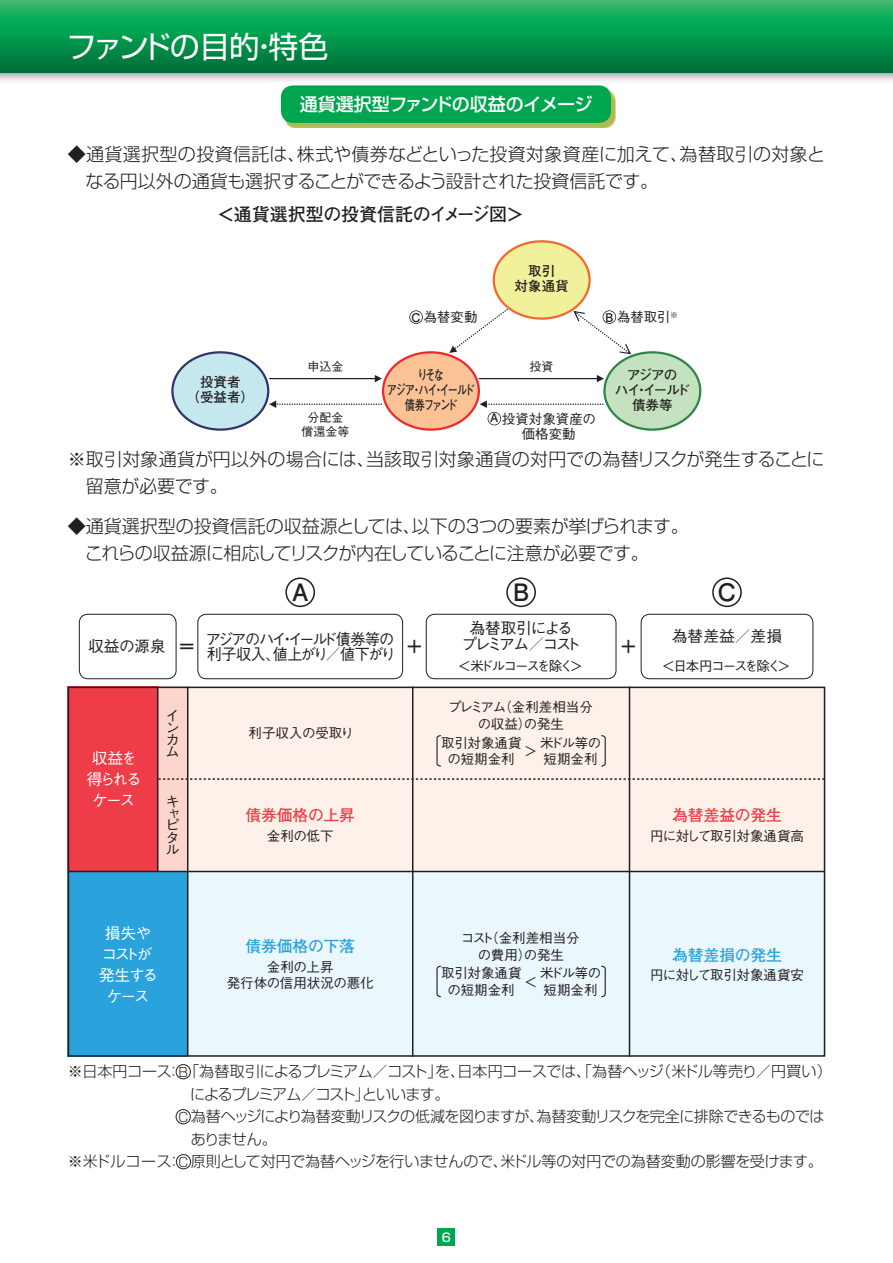
<style>
.page{position:relative;width:893px;height:1263px;background:#fff}
.page>*{position:absolute;margin:0;border:0;box-sizing:border-box;transform-origin:0 0}
.t1{font:30px "Shin Go Pr 5";letter-spacing:-.045em;color:#fff}
.t2{font:700 24px "Futo Go B101 Pr 5";color:#231f20}
.t3{font:300 18px/27px "Shin Go Pr 5";color:#231f20}
.t4{font:300 18px/27px "Shin Go Pr 5";letter-spacing:-.02em;color:#231f20}
.t5{font:700 18px "Futo Go B101 Pr 5";letter-spacing:-.02em;color:#231f20}
.t6{font:500 18px "Shin Go Pr 5";letter-spacing:-.03em;color:#fff}
.t7{font:500 15.75px/15.8px "Gothic BBB Pr 5";letter-spacing:-.1em;color:#231f20;scale:.96 1}
.t8{font:500 15.75px/21px "Gothic BBB Pr 5";letter-spacing:-.145em;color:#fff;text-align:center}
.t9{font:500 15.75px/15.8px "Gothic BBB Pr 5";letter-spacing:-.15em;color:#231f20;text-align:center}
.t10{font:700 15.75px "Futo Go B101 Pr 5";color:#ee3d49}
.t11{font:700 15.75px "Futo Go B101 Pr 5";color:#2aa2db}
.t12{font:500 15.75px "Gothic BBB Pr 5";letter-spacing:-.075em;color:#231f20}
.t13{font:300 15px "Shin Go Pr 5";letter-spacing:-.03em;color:#231f20}
.t14{font:300 15px "Shin Go Pr 5";letter-spacing:-.075em;color:#231f20}
.t15{font:500 14.25px/12.3px "Gothic BBB Pr 5";color:#231f20;text-align:justify}
.t16{font:500 13.5px/16.5px "Gothic BBB Pr 5";color:#231f20;text-align:center}
.t17{font:500 13.5px/16.5px "Gothic BBB Pr 5";letter-spacing:-.03em;color:#231f20}
.t18{font:700 13.5px/15px "Futo Go B101 Pr 5";letter-spacing:-.095em;color:#231f20;text-align:center}
.t19{font:700 13.5px/15px "Futo Go B101 Pr 5";letter-spacing:-.15em;color:#231f20;text-align:center;scale:.75 1}
.t20{font:500 13.5px "Gothic BBB Pr 5";letter-spacing:-.15em;color:#231f20}
.t21{font:500 13.5px "Gothic BBB Pr 5";letter-spacing:-.135em;color:#231f20}
.t22{font:500 12px/13.5px "Gothic BBB Pr 5";color:#231f20;text-align:center}
.t23{font:500 12px "Shin Go Pr 5";color:#fff}
.t24{font:700 12px "Futo Go B101 Pr 5";color:#231f20}
.s1{font-family:"Futo Go B101 Pr 5";font-weight:700;font-size:12px}
.s2{font-size:12.75px}
</style>
<div class="page">
<div style="left:438px;top:1229px;width:17px;height:17px;background:#00a54f"></div>
<div style="left:0;top:0;width:893px;height:84px;background:#231f20;opacity:.5"></div>
<svg style="left:0;top:0;width:893px;height:72px;background:#09984f"></svg>
<div style="left:285px;top:90px;width:330px;height:37px;background:#b1ba4c"></div>
<div style="left:281px;top:85px;width:330px;height:38px;background:#00a54f;border-radius:12px"></div>
<hr style="left:269px;top:378px;width:108px;height:1px;background:#231f20">
<svg style="left:375px;top:375px;width:7px;height:7px"></svg>
<svg style="left:269px;top:400px;width:113px;height:8px"></svg>
<hr style="left:479px;top:378px;width:121px;height:1px;background:#231f20">
<svg style="left:597px;top:375px;width:7px;height:7px"></svg>
<svg style="left:449px;top:291px;width:80px;height:62px"></svg>
<div style="left:172px;top:352px;width:96px;height:78px;background:#c5e8ee;border-radius:50%"></div>
<div style="left:171px;top:351px;width:98px;height:80px;border:2px solid #323569;border-radius:50%"></div>
<div style="left:383px;top:352px;width:96px;height:78px;background:#fbc296;border-radius:50%"></div>
<div style="left:382px;top:351px;width:98px;height:80px;border:2px solid #ee292d;border-radius:50%"></div>
<div style="left:604px;top:352px;width:96px;height:78px;background:#c5e2c0;border-radius:50%"></div>
<div style="left:603px;top:351px;width:98px;height:80px;border:2px solid #2f8545;border-radius:50%"></div>
<div style="left:494px;top:241px;width:96px;height:78px;background:#f1f19b;border-radius:50%"></div>
<div style="left:493px;top:240px;width:98px;height:80px;border:2px solid #f2682f;border-radius:50%"></div>
<svg style="left:480px;top:400px;width:123px;height:25px"></svg>
<svg style="left:409px;top:310px;width:14px;height:14px"></svg>
<svg style="left:573px;top:310px;width:58px;height:45px"></svg>
<div style="left:158px;top:687px;width:30px;height:185px;background:#fcd6cc"></div>
<div style="left:68px;top:687px;width:90px;height:185px;background:#ee3d49"></div>
<div style="left:188px;top:687px;width:637px;height:185px;background:#fdf1ea"></div>
<div style="left:68px;top:872px;width:120px;height:185px;background:#2aa2db"></div>
<div style="left:188px;top:872px;width:637px;height:185px;background:#eaf7fd"></div>
<div style="left:68px;top:687px;width:757px;height:370px;border:2px solid #231f20"></div>
<div style="left:79px;top:614px;width:97px;height:65px;border:1px solid #231f20;border-radius:9px"></div>
<hr style="left:187px;top:687px;width:1px;height:369px;background:#231f20">
<hr style="left:157px;top:687px;width:1px;height:184px;background:#231f20">
<hr style="left:412px;top:687px;width:1px;height:370px;background:#231f20">
<hr style="left:629px;top:687px;width:1px;height:370px;background:#231f20">
<div style="left:197px;top:614px;width:206px;height:65px;border:1px solid #231f20;border-radius:9px"></div>
<div style="left:285px;top:577px;width:30px;height:30px;border:2px solid #231f20;border-radius:50%"></div>
<div style="left:426px;top:614px;width:190px;height:65px;border:1px solid #231f20;border-radius:9px"></div>
<div style="left:506px;top:577px;width:30px;height:30px;border:2px solid #231f20;border-radius:50%"></div>
<div style="left:641px;top:614px;width:172px;height:65px;border:1px solid #231f20;border-radius:9px"></div>
<div style="left:712px;top:577px;width:30px;height:30px;border:2px solid #231f20;border-radius:50%"></div>
<svg style="left:158px;top:778px;width:666px;height:2px"></svg>
<svg style="left:436px;top:735px;width:5px;height:32px"></svg>
<svg style="left:601px;top:735px;width:5px;height:32px"></svg>
<svg style="left:436px;top:965px;width:5px;height:33px"></svg>
<svg style="left:601px;top:965px;width:5px;height:33px"></svg>
<hr style="left:68px;top:871px;width:756px;height:1px;background:#231f20">
<div style="left:176px;top:1064px;width:15px;height:15px;border:1px solid #231f20;border-radius:50%"></div>
<div style="left:176px;top:1109px;width:15px;height:15px;border:1px solid #231f20;border-radius:50%"></div>
<div style="left:176px;top:1154px;width:15px;height:15px;border:1px solid #231f20;border-radius:50%"></div>
<h1 class="t1" style="left:67px;top:22px;width:263px">ファンドの目的・特色</h1>
<p class="t6" style="left:300px;top:89px;width:294px">通貨選択型ファンドの収益のイメージ</p>
<p class="t3" style="left:86px;top:139px;width:741px;text-indent:-18px">◆通貨選択型の投資信託は、株式や債券などといった投資対象資産に加えて、為替取引の対象となる円以外の通貨も選択することができるよう設計された投資信託です。</p>
<p class="t5" style="left:217px;top:200px;width:308px">＜通貨選択型の投資信託のイメージ図＞</p>
<p class="t18" style="left:515px;top:263px;width:55px">取引<br>対象通貨</p>
<p class="t16" style="left:412px;top:308px;width:68px"><span class="s1">C</span> 為替変動</p>
<p class="t16" style="left:605px;top:308px;width:74px"><span class="s1">B</span> 為替取引<sup>※</sup></p>
<p class="t22" style="left:529px;top:358px;width:25px">投資</p>
<p class="t22" style="left:307px;top:358px;width:37px">申込金</p>
<p class="t18" style="left:186px;top:374px;width:70px">投資者<br>（受益者）</p>
<p class="t19" style="left:387px;top:366px;width:119px">りそな<br>アジア・ハイ・イールド債券ファンド</p>
<p class="t18" style="left:615px;top:366px;width:77px">アジアの<br>ハイ・イールド債券等</p>
<p class="t16" style="left:502px;top:410px;width:96px;line-height:15px">投資対象資産の価格変動</p>
<p class="t22" style="left:301px;top:410px;width:49px">分配金償還金等</p>
<p class="t24" style="left:490px;top:408px;width:10px">A</p>
<p class="t3" style="left:86px;top:444px;width:740px;text-indent:-18px">※取引対象通貨が円以外の場合には、当該取引対象通貨の対円での為替リスクが発生することに留意が必要です。</p>
<p class="t4" style="left:85px;top:511px;width:606px;text-indent:-17px">◆通貨選択型の投資信託の収益源としては、以下の3つの要素が挙げられます。これらの収益源に相応してリスクが内在していることに注意が必要です。</p>
<p class="t12" style="left:88px;top:634px;width:79px">収益の源泉</p>
<p class="t5" style="left:178px;top:632px;width:19px">＝</p>
<p class="t8" style="left:87px;top:746px;width:57px">収益を得られるケース</p>
<p class="t15" style="left:166px;top:708px;width:14px">インカム</p>
<p class="t15" style="left:166px;top:794px;width:15px;line-height:11.6px">キャピ</p>
<p class="t15" style="left:166px;top:830px;width:15px">タル</p>
<h2 class="t2" style="left:292px;top:573px;width:18px">A</h2>
<h2 class="t2" style="left:513px;top:573px;width:18px">B</h2>
<p class="t9" style="left:461px;top:619px;width:121px">為替取引によるプレミアム／コスト</p>
<p class="t20" style="left:458px;top:655px;width:127px">＜米ドルコースを除く＞</p>
<p class="t7" style="left:206px;top:629px;width:228px">アジアのハイ・イールド債券等の<br>利子収入、値上がり／値下がり <sup>＋</sup></p>
<p class="t5" style="left:620px;top:632px;width:19px">＋</p>
<p class="t16" style="left:249px;top:724px;width:107px">利子収入の受取り</p>
<p class="t10" style="left:245px;top:803px;width:111px">債券価格の上昇</p>
<p class="t16" style="left:448px;top:698px;width:146px">プレミアム（金利差相当分の収益）の発生</p>
<p class="t16" style="left:441px;top:733px;width:82px">取引対象通貨の短期金利</p>
<p class="t16" style="left:524px;top:741px;width:15px">＞</p>
<p class="t17" style="left:540px;top:733px;width:63px">米ドル等の短期金利</p>
<h2 class="t2" style="left:718px;top:573px;width:20px">C</h2>
<p class="t12" style="left:672px;top:623px;width:112px">為替差益／差損</p>
<p class="t21" style="left:662px;top:655px;width:130px">＜日本円コースを除く＞</p>
<p class="t10" style="left:672px;top:803px;width:111px">為替差益の発生</p>
<p class="t16" style="left:267px;top:826px;width:68px">金利の低下</p>
<p class="t17" style="left:650px;top:826px;width:156px">円に対して取引対象通貨高</p>
<p class="t8" style="left:99px;top:921px;width:61px">損失やコストが発生するケース</p>
<p class="t11" style="left:245px;top:934px;width:111px">債券価格の下落</p>
<p class="t16" style="left:227px;top:957px;width:148px">金利の上昇<br>発行体の信用状況の悪化</p>
<p class="t16" style="left:461px;top:928px;width:120px">コスト（金利差相当分の費用）の発生</p>
<p class="t16" style="left:441px;top:964px;width:82px">取引対象通貨の短期金利</p>
<p class="t16" style="left:524px;top:972px;width:15px">＜</p>
<p class="t17" style="left:540px;top:964px;width:63px">米ドル等の短期金利</p>
<p class="t11" style="left:672px;top:942px;width:111px">為替差損の発生</p>
<p class="t17" style="left:650px;top:965px;width:156px">円に対して取引対象通貨安</p>
<p class="t13" style="left:68px;top:1059px;width:766px">※日本円コース：<span class="s2">B</span>「為替取引によるプレミアム／コスト」を、日本円コースでは、「為替ヘッジ（米ドル等売り／円買い）</p>
<p class="t14" style="left:190px;top:1082px;width:261px">によるプレミアム／コスト」といいます。</p>
<p class="t13" style="left:178px;top:1104px;width:648px"><span class="s2">C</span> 為替ヘッジにより為替変動リスクの低減を図りますが、為替変動リスクを完全に排除できるものでは</p>
<p class="t13" style="left:191px;top:1127px;width:88px">ありません。</p>
<p class="t13" style="left:68px;top:1149px;width:756px">※米ドルコース：<span class="s2">C</span> 原則として対円で為替ヘッジを行いませんので、米ドル等の対円での為替変動の影響を受けます。</p>
<p class="t23" style="left:442px;top:1227px;width:11px">6</p>
</div>
